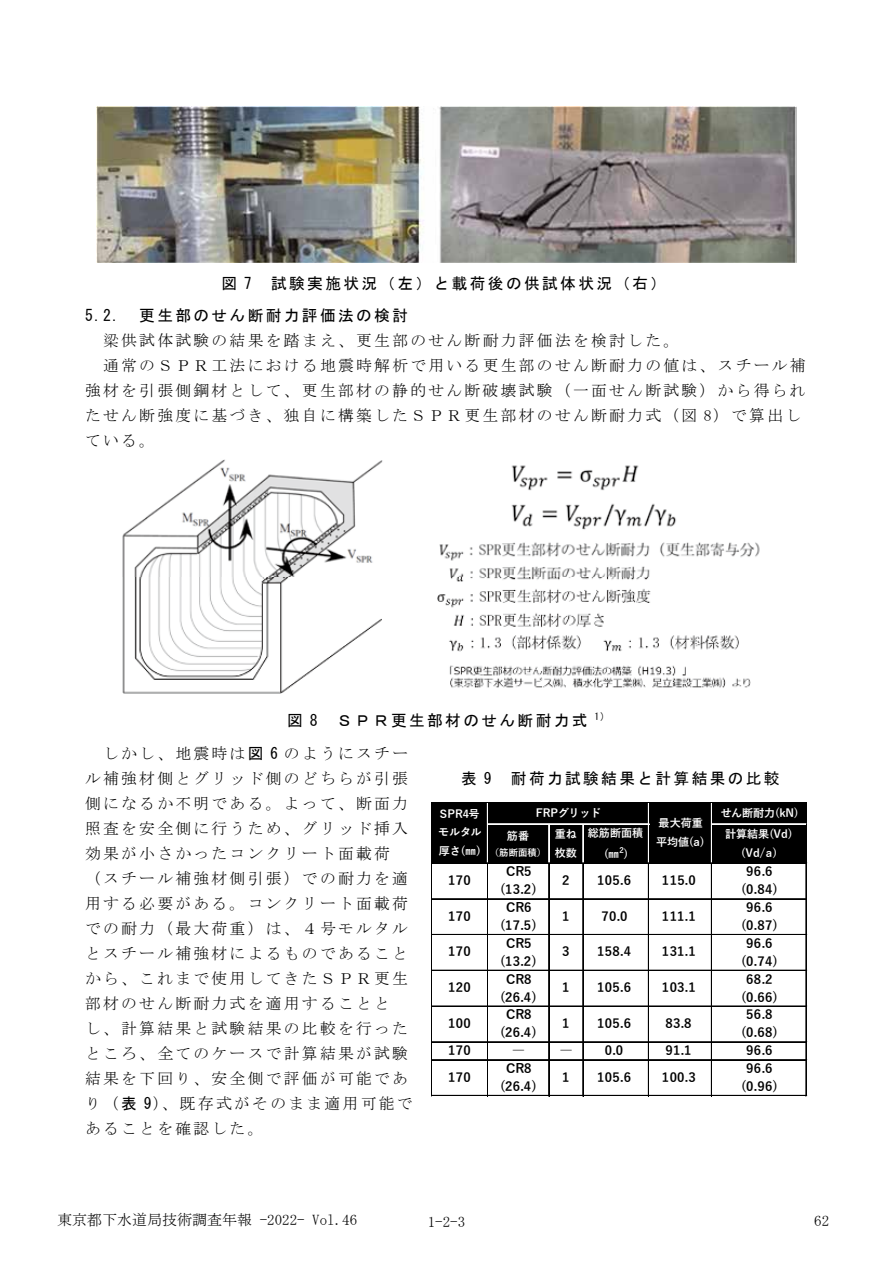
<style>
.page{position:relative;width:893px;height:1263px;background:#fff}
.page>*{position:absolute;margin:0;border:0;box-sizing:border-box;transform-origin:0 0}
.t1{font:15.75px/25px "MS Mincho";letter-spacing:.15em;color:#000}
.t2{font:15.75px "MS Gothic";letter-spacing:.15em;color:#000}
.t3{font:15px "MS Mincho";color:#000}
.t4{font:700 12.75px "Yu Gothic";letter-spacing:.025em;color:#000}
.t5{font:700 11.1px/18.8px "Yu Gothic";color:#fff}
.t6{font:700 9.3px "Yu Gothic";color:#fff}
.t7{font:700 7.65px "Yu Gothic";color:#fff}
.s1{font-family:"MS Gothic"}
</style>
<div class="page">
<img style="left:96px;top:106px;width:701px;height:156px">
<img style="left:122px;top:459px;width:638px;height:235px">
<div style="left:432px;top:803px;width:375px;height:61px;background:#000"></div>
<hr style="left:488px;top:823px;width:161px;height:1px;background:#fff">
<hr style="left:488px;top:824px;width:161px;height:1px;background:#fff">
<hr style="left:487px;top:803px;width:1px;height:60px;background:#fff">
<hr style="left:548px;top:824px;width:1px;height:39px;background:#fff">
<hr style="left:549px;top:824px;width:1px;height:39px;background:#fff">
<hr style="left:582px;top:824px;width:1px;height:39px;background:#fff">
<hr style="left:583px;top:824px;width:1px;height:39px;background:#fff">
<hr style="left:648px;top:803px;width:1px;height:60px;background:#fff">
<hr style="left:711px;top:803px;width:1px;height:60px;background:#fff">
<hr style="left:431px;top:802px;width:1px;height:294px;background:#000">
<hr style="left:487px;top:864px;width:1px;height:232px;background:#000">
<hr style="left:648px;top:864px;width:1px;height:232px;background:#000">
<hr style="left:711px;top:864px;width:1px;height:232px;background:#000">
<hr style="left:806px;top:803px;width:1px;height:293px;background:#000">
<hr style="left:548px;top:864px;width:1px;height:232px;background:#000">
<hr style="left:549px;top:864px;width:1px;height:232px;background:#000">
<hr style="left:582px;top:864px;width:1px;height:232px;background:#000">
<hr style="left:583px;top:864px;width:1px;height:232px;background:#000">
<hr style="left:432px;top:802px;width:375px;height:1px;background:#000">
<hr style="left:712px;top:823px;width:94px;height:1px;background:#fff">
<hr style="left:712px;top:824px;width:94px;height:1px;background:#fff">
<hr style="left:432px;top:862px;width:375px;height:1px;background:#000">
<hr style="left:432px;top:899px;width:375px;height:1px;background:#000">
<hr style="left:432px;top:934px;width:375px;height:1px;background:#000">
<hr style="left:432px;top:970px;width:375px;height:1px;background:#000">
<hr style="left:432px;top:1006px;width:375px;height:1px;background:#000">
<hr style="left:432px;top:1041px;width:375px;height:1px;background:#000">
<hr style="left:432px;top:1042px;width:375px;height:1px;background:#000">
<hr style="left:432px;top:1059px;width:375px;height:1px;background:#000">
<hr style="left:432px;top:1095px;width:375px;height:1px;background:#000">
<p class="t2" style="left:221px;top:275px;width:446px">図 7 試験実施状況（左）と載荷後の供試体状況（右）</p>
<p class="t2" style="left:85px;top:307px;width:324px">5.2. 更生部のせん断耐力評価法の検討</p>
<p class="t1" style="left:103px;top:327px;width:577px">梁供試体試験の結果を踏まえ、更生部のせん断耐力評価法を検討した。</p>
<p class="t1" style="left:103px;top:352px;width:704px">通常のＳＰＲ工法における地震時解析で用いる更生部のせん断耐力の値は、スチール補</p>
<p class="t1" style="left:85px;top:377px;width:722px">強材を引張側鋼材として、更生部材の静的せん断破壊試験（一面せん断試験）から得られ</p>
<p class="t1" style="left:85px;top:402px;width:718px">たせん断強度に基づき、独自に構築したＳＰＲ更生部材のせん断耐力式（図 8）で算出し</p>
<p class="t1" style="left:85px;top:427px;width:71px">ている。</p>
<p class="t2" style="left:287px;top:712px;width:320px">図 8 ＳＰＲ更生部材のせん断耐力式 <sup>1)</sup></p>
<p class="t1" style="left:85px;top:741px;width:329px;text-indent:18px">しかし、地震時は<span class="s1">図 6</span> のようにスチール補強材側とグリッド側のどちらが引張側になるか不明である。よって、断面力照査を安全側に行うため、グリッド挿入効果が小さかったコンクリート面載荷<br>（スチール補強材側引張）での耐力を適用する必要がある。コンクリート面載荷での耐力（最大荷重）は、４号モルタルとスチール補強材によるものであることから、これまで使用してきたＳＰＲ更生部材のせん断耐力式を適用することと<br>し、計算結果と試験結果の比較を行ったところ、全てのケースで計算結果が試験結果を下回り、安全側で評価が可能であり（<span class="s1">表 9</span>）、既存式がそのまま適用可能であることを確認した。</p>
<p class="t2" style="left:461px;top:771px;width:320px">表 9 耐荷力試験結果と計算結果の比較</p>
<p class="t5" style="left:721px;top:804px;width:79px">せん断耐力(kN)</p>
<p class="t5" style="left:438px;top:804px;width:45px">SPR4号モルタル厚さ(㎜)</p>
<p class="t5" style="left:536px;top:804px;width:67px">FRPグリッド</p>
<p class="t4" style="left:448px;top:873px;width:24px">170</p>
<p class="t4" style="left:562px;top:873px;width:9px">2</p>
<p class="t4" style="left:597px;top:873px;width:35px">105.6</p>
<p class="t5" style="left:656px;top:814px;width:50px">最大荷重平均値(a)</p>
<p class="t5" style="left:555px;top:825px;width:24px">重ね枚数</p>
<p class="t5" style="left:588px;top:823px;width:57px;line-height:20.4px;text-align:center">総筋断面積(㎜ )</p>
<p class="t5" style="left:725px;top:825px;width:69px;text-align:center">計算結果(Vd) (Vd/a)</p>
<p class="t5" style="left:507px;top:827px;width:24px">筋番</p>
<p class="t6" style="left:490px;top:847px;width:58px">（筋断面積）</p>
<p class="t7" style="left:619px;top:845px;width:6px">2</p>
<p class="t4" style="left:506px;top:864px;width:27px">CR5</p>
<p class="t4" style="left:746px;top:864px;width:28px">96.6</p>
<p class="t4" style="left:500px;top:882px;width:38px">(13.2)</p>
<p class="t4" style="left:741px;top:882px;width:38px">(0.84)</p>
<p class="t4" style="left:506px;top:900px;width:27px">CR6</p>
<p class="t4" style="left:746px;top:900px;width:28px">96.6</p>
<p class="t4" style="left:500px;top:918px;width:38px">(17.5)</p>
<p class="t4" style="left:741px;top:918px;width:38px">(0.87)</p>
<p class="t4" style="left:506px;top:936px;width:27px">CR5</p>
<p class="t4" style="left:746px;top:936px;width:28px">96.6</p>
<p class="t4" style="left:500px;top:954px;width:38px">(13.2)</p>
<p class="t4" style="left:741px;top:954px;width:38px">(0.74)</p>
<p class="t4" style="left:506px;top:972px;width:27px">CR8</p>
<p class="t4" style="left:746px;top:972px;width:28px">68.2</p>
<p class="t4" style="left:500px;top:990px;width:38px">(26.4)</p>
<p class="t4" style="left:741px;top:990px;width:38px">(0.66)</p>
<p class="t4" style="left:506px;top:1007px;width:27px">CR8</p>
<p class="t4" style="left:746px;top:1007px;width:28px">56.8</p>
<p class="t4" style="left:500px;top:1025px;width:38px">(26.4)</p>
<p class="t4" style="left:741px;top:1025px;width:38px">(0.68)</p>
<p class="t4" style="left:662px;top:873px;width:35px">115.0</p>
<p class="t4" style="left:448px;top:909px;width:24px">170</p>
<p class="t4" style="left:562px;top:909px;width:9px">1</p>
<p class="t4" style="left:601px;top:909px;width:28px">70.0</p>
<p class="t4" style="left:662px;top:909px;width:35px">111.1</p>
<p class="t4" style="left:448px;top:944px;width:24px">170</p>
<p class="t4" style="left:562px;top:944px;width:9px">3</p>
<p class="t4" style="left:597px;top:944px;width:35px">158.4</p>
<p class="t4" style="left:662px;top:944px;width:35px">131.1</p>
<p class="t4" style="left:448px;top:980px;width:24px">120</p>
<p class="t4" style="left:562px;top:980px;width:9px">1</p>
<p class="t4" style="left:597px;top:980px;width:35px">105.6</p>
<p class="t4" style="left:662px;top:980px;width:35px">103.1</p>
<p class="t4" style="left:448px;top:1016px;width:24px">100</p>
<p class="t4" style="left:562px;top:1016px;width:9px">1</p>
<p class="t4" style="left:597px;top:1016px;width:35px">105.6</p>
<p class="t4" style="left:665px;top:1016px;width:28px">83.8</p>
<p class="t4" style="left:448px;top:1043px;width:24px">170</p>
<p class="t4" style="left:512px;top:1043px;width:14px">―</p>
<p class="t4" style="left:560px;top:1043px;width:14px">―</p>
<p class="t4" style="left:605px;top:1043px;width:20px">0.0</p>
<p class="t4" style="left:665px;top:1043px;width:28px">91.1</p>
<p class="t4" style="left:746px;top:1043px;width:28px">96.6</p>
<p class="t4" style="left:506px;top:1061px;width:27px">CR8</p>
<p class="t4" style="left:746px;top:1061px;width:28px">96.6</p>
<p class="t4" style="left:500px;top:1079px;width:38px">(26.4)</p>
<p class="t4" style="left:741px;top:1079px;width:38px">(0.96)</p>
<p class="t4" style="left:448px;top:1070px;width:24px">170</p>
<p class="t4" style="left:562px;top:1070px;width:9px">1</p>
<p class="t4" style="left:597px;top:1070px;width:35px">105.6</p>
<p class="t4" style="left:662px;top:1070px;width:35px">100.3</p>
<p class="t3" style="left:57px;top:1212px;width:301px">東京都下水道局技術調査年報 -2022- Vol.46</p>
<p class="t3" style="left:428px;top:1214px;width:39px">1-2-3</p>
<p class="t3" style="left:814px;top:1213px;width:16px">62</p>
</div>
